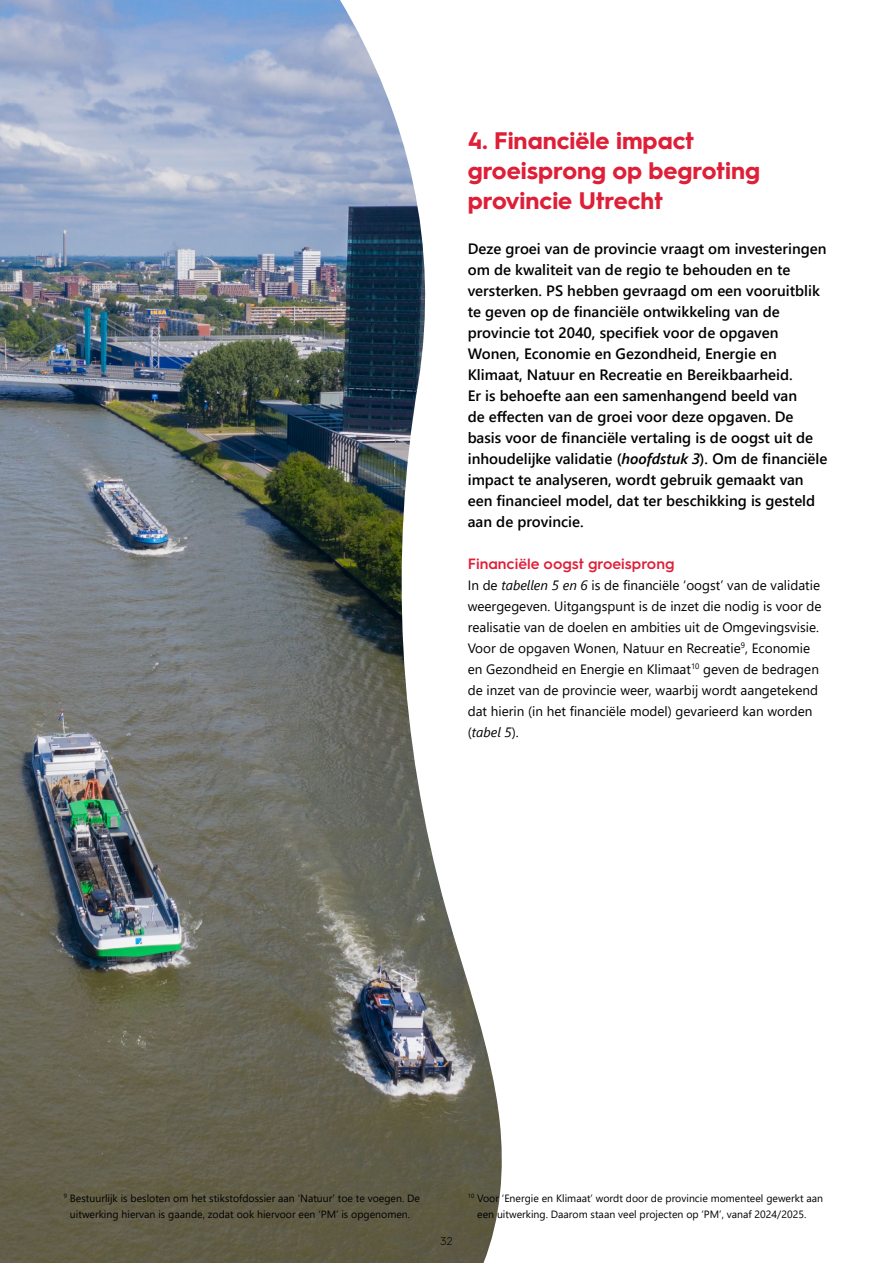
<style>
.page{position:relative;width:893px;height:1263px;background:#fff}
.page>*{position:absolute;margin:0;border:0;box-sizing:border-box;transform-origin:0 0}
.t1{font:700 24px/30px "Hurme Geometric Sans 3";color:#df1f38}
.t2{font:600 15px/21px "Segoe UI";color:#000}
.t3{font:600 15px "Hurme Geometric Sans 3";color:#df1f38}
.t4{font:13.5px/21px "Segoe UI";color:#000}
.t5{font:300 11.25px "Hurme Geometric Sans 3";color:#000}
.t6{font:10.5px "Segoe UI";color:#000}
.s1{font-style:italic}
</style>
<div class="page">
<img style="left:0;top:0;width:502px;height:1263px">
<h2 class="t1" style="left:468px;top:124px;width:294px">4. Financiële impact groeisprong op begroting provincie Utrecht</h2>
<p class="t2" style="left:468px;top:237px;width:360px">Deze groei van de provincie vraagt om investeringen om de kwaliteit van de regio te behouden en te versterken. PS hebben gevraagd om een vooruitblik</p>
<p class="t2" style="left:468px;top:300px;width:314px">te geven op de financiële ontwikkeling van de provincie tot 2040, specifiek voor de opgaven</p>
<p class="t2" style="left:468px;top:342px;width:331px">Wonen, Economie en Gezondheid, Energie en<br>Klimaat, Natuur en Recreatie en Bereikbaarheid.<br>Er is behoefte aan een samenhangend beeld van</p>
<p class="t2" style="left:468px;top:405px;width:361px">de effecten van de groei voor deze opgaven. De basis voor de financiële vertaling is de oogst uit de inhoudelijke validatie (<span class="s1">hoofdstuk 3</span>). Om de financiële impact te analyseren, wordt gebruik gemaakt van</p>
<p class="t2" style="left:468px;top:489px;width:349px">een financieel model, dat ter beschikking is gesteld</p>
<p class="t2" style="left:468px;top:510px;width:117px">aan de provincie.</p>
<h3 class="t3" style="left:468px;top:553px;width:208px">Financiële oogst groeisprong</h3>
<p class="t4" style="left:468px;top:573px;width:355px">In de <span class="s1">tabellen 5 en 6</span> is de financiële ‘oogst’ van de validatie weergegeven. Uitgangspunt is de inzet die nodig is voor de realisatie van de doelen en ambities uit de Omgevingsvisie.<br>Voor de opgaven Wonen, Natuur en Recreatie<sup>9</sup>, Economie en Gezondheid en Energie en Klimaat<sup>10</sup> geven de bedragen de inzet van de provincie weer, waarbij wordt aangetekend dat hierin (in het financiële model) gevarieerd kan worden (<span class="s1">tabel 5</span>).</p>
<p class="t6" style="left:64px;top:1188px;width:358px"><sup>9</sup> Bestuurlijk is besloten om het stikstofdossier aan ‘Natuur’ toe te voegen. De</p>
<p class="t6" style="left:468px;top:1188px;width:357px"><sup>10</sup> Voor ‘Energie en Klimaat’ wordt door de provincie momenteel gewerkt aan</p>
<p class="t6" style="left:70px;top:1205px;width:342px">uitwerking hiervan is gaande, zodat ook hiervoor een ‘PM’ is opgenomen.</p>
<p class="t6" style="left:477px;top:1205px;width:331px">een uitwerking. Daarom staan veel projecten op ‘PM’, vanaf 2024/2025.</p>
<p class="t5" style="left:440px;top:1233px;width:14px">32</p>
</div>
